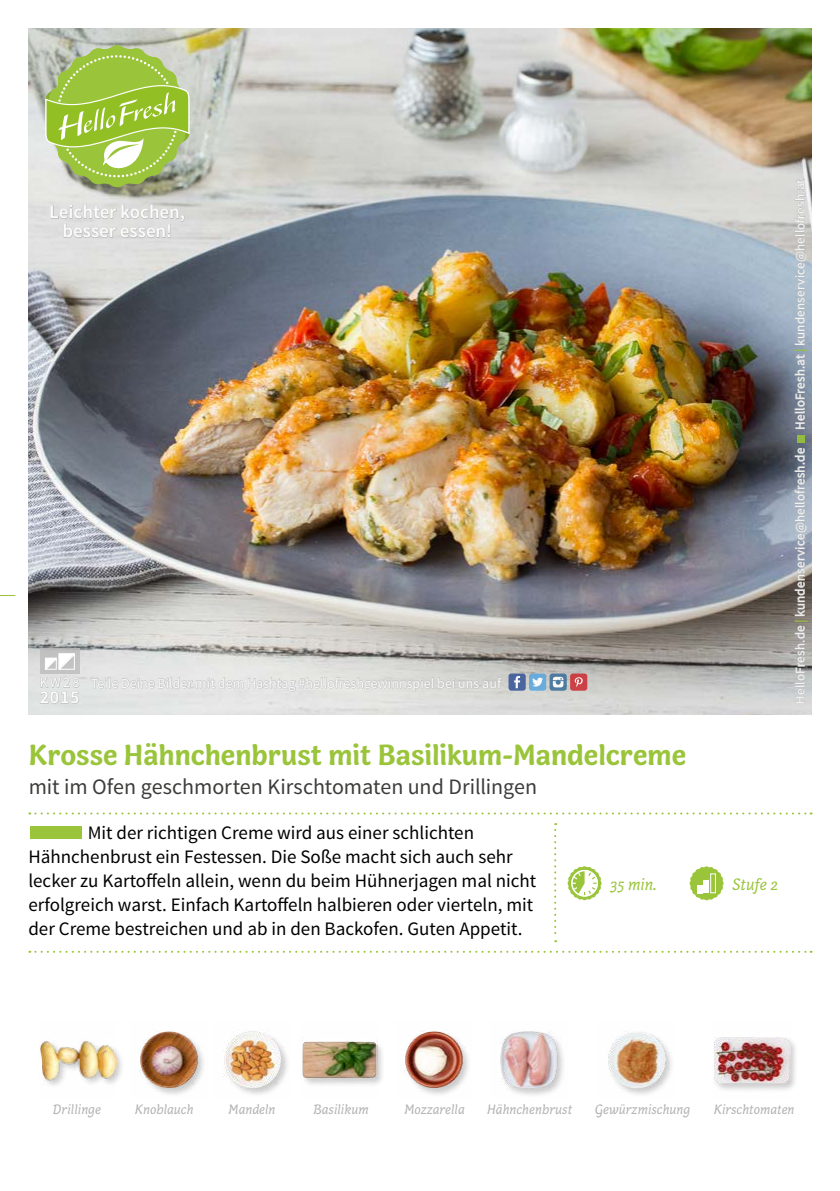
<style>
.page{position:relative;width:840px;height:1191px;background:#fff}
.page>*{position:absolute;margin:0;border:0;box-sizing:border-box;transform-origin:0 0}
.FRONT_Recipe_Title{font:700 30px "Capucine Basic";letter-spacing:-.005em;color:#9ac43a}
.FRONT_Recipe_Subtitl{font:22px "Source Sans Pro";letter-spacing:-.005em;color:#3c3c3b}
.FRONT___BACK_Running{font:19px/24px "Source Sans Pro";color:#000}
.t1{font:600 19px/19px "Source Sans Pro";color:#fff;text-align:center}
.t2{font:600 18px "Source Sans Pro";color:#fff}
.FRONT_Icons{font:italic 17px "Capucine Basic";color:#9ac43a}
.FRONT_ingredients{font:italic 14px "Capucine Basic";color:#b3b2b2}
.t3{font:14px "Source Sans Pro";color:#fff}
.t4{font:13px "Source Sans Pro";letter-spacing:.02em;color:#fff}
.s1{font-weight:700;color:#9ac43a}
</style>
<div class="page">
<img style="left:28px;top:28px;width:783px;height:686px">
<svg style="left:29px;top:812px;width:782px;height:2px"></svg>
<svg style="left:554px;top:823px;width:2px;height:119px"></svg>
<svg style="left:29px;top:950px;width:782px;height:2px"></svg>
<svg style="left:50px;top:204px;width:135px;height:48px;background:#d7d7d7"></svg>
<svg style="left:90px;top:673px;width:412px;height:24px;background:#d9dad8"></svg>
<div style="left:508px;top:673px;width:17px;height:17px;background:#4a659e;border-radius:3px"></div>
<svg style="left:514px;top:676px;width:6px;height:12px"></svg>
<svg style="left:549px;top:673px;width:17px;height:17px"></svg>
<svg style="left:552px;top:677px;width:11px;height:10px"></svg>
<div style="left:528px;top:673px;width:18px;height:17px;background:#69acdb;border-radius:3px"></div>
<svg style="left:532px;top:677px;width:11px;height:9px"></svg>
<svg style="left:569px;top:673px;width:18px;height:17px"></svg>
<svg style="left:574px;top:677px;width:8px;height:10px"></svg>
<svg style="left:0;top:595px;width:15px;height:1px"></svg>
<svg style="left:45px;top:45px;width:144px;height:143px;background:#aac767"></svg>
<svg style="left:793px;top:625px;width:12px;height:78px"></svg>
<svg style="left:793px;top:447px;width:13px;height:170px;background:#979ba2"></svg>
<div style="left:796px;top:435px;width:7px;height:8px;background:#94bb40"></div>
<svg style="left:793px;top:353px;width:12px;height:76px"></svg>
<svg style="left:793px;top:178px;width:13px;height:167px;background:#bbc1c5"></svg>
<svg style="left:689px;top:866px;width:34px;height:34px"></svg>
<div style="left:710px;top:873px;width:5px;height:20px;border:1px solid #fff"></div>
<div style="left:30px;top:826px;width:52px;height:12px;background:#9ac43a"></div>
<img style="left:223px;top:1031px;width:65px;height:64px">
<div style="left:301px;top:1040px;width:84px;height:47px;background:#000;opacity:.2"></div>
<img style="left:301px;top:1037px;width:76px;height:50px">
<img style="left:139px;top:1030px;width:65px;height:65px">
<img style="left:500px;top:1030px;width:63px;height:65px">
<img style="left:404px;top:1031px;width:65px;height:64px">
<img style="left:608px;top:1032px;width:64px;height:63px">
<div style="left:712px;top:1036px;width:86px;height:57px;background:#000;opacity:.2"></div>
<img style="left:713px;top:1036px;width:76px;height:57px">
<div style="left:39px;top:1040px;width:85px;height:48px;background:#000;opacity:.2"></div>
<img style="left:40px;top:1040px;width:76px;height:48px">
<div style="left:40px;top:648px;width:39px;height:26px;background:#bcbcbc"></div>
<svg style="left:39px;top:653px;width:41px;height:51px"></svg>
<svg style="left:567px;top:866px;width:34px;height:34px"></svg>
<p class="t1" style="left:50px;top:203px;width:137px">Leichter kochen, besser essen!</p>
<p class="t3" style="left:40px;top:674px;width:41px">KW28</p>
<p class="t2" style="left:40px;top:686px;width:41px">2015</p>
<p class="t3" style="left:91px;top:674px;width:411px">Teile Deine Bilder mit dem Hashtag #hellofreshgewinnspiel bei uns auf</p>
<p class="FRONT_Recipe_Title" style="left:29px;top:731px;width:658px">Krosse Hähnchenbrust mit Basilikum-Mandelcreme</p>
<p class="FRONT_Recipe_Subtitl" style="left:29px;top:772px;width:509px">mit im Ofen geschmorten Kirschtomaten und Drillingen</p>
<p class="FRONT___BACK_Running" style="left:28px;top:820px;width:509px;text-indent:59px">Mit der richtigen Creme wird aus einer schlichten Hähnchenbrust ein Festessen. Die Soße macht sich auch sehr lecker zu Kartoffeln allein, wenn du beim Hühnerjagen mal nicht erfolgreich warst. Einfach Kartoffeln halbieren oder vierteln, mit der Creme bestreichen und ab in den Backofen. Guten Appetit.</p>
<p class="FRONT_Icons" style="left:609px;top:871px;width:49px">35 min.</p>
<p class="t4" style="left:791px;top:430px;width:252px;rotate:-90deg">HelloFresh.at <span class="s1">|</span> kundenservice@hellofresh.at</p>
<p class="t4" style="left:791px;top:703px;width:257px;rotate:-90deg">HelloFresh.de <span class="s1">|</span> kundenservice@hellofresh.de</p>
<p class="FRONT_Icons" style="left:731px;top:871px;width:47px">Stufe 2</p>
<p class="FRONT_ingredients" style="left:53px;top:1099px;width:50px">Drillinge</p>
<p class="FRONT_ingredients" style="left:135px;top:1099px;width:60px">Knoblauch</p>
<p class="FRONT_ingredients" style="left:228px;top:1099px;width:49px">Mandeln</p>
<p class="FRONT_ingredients" style="left:313px;top:1099px;width:57px">Basilikum</p>
<p class="FRONT_ingredients" style="left:404px;top:1099px;width:62px">Mozzarella</p>
<p class="FRONT_ingredients" style="left:487px;top:1099px;width:86px">Hähnchenbrust</p>
<p class="FRONT_ingredients" style="left:594px;top:1099px;width:97px">Gewürzmischung</p>
<p class="FRONT_ingredients" style="left:713px;top:1099px;width:82px">Kirschtomaten</p>
</div>
